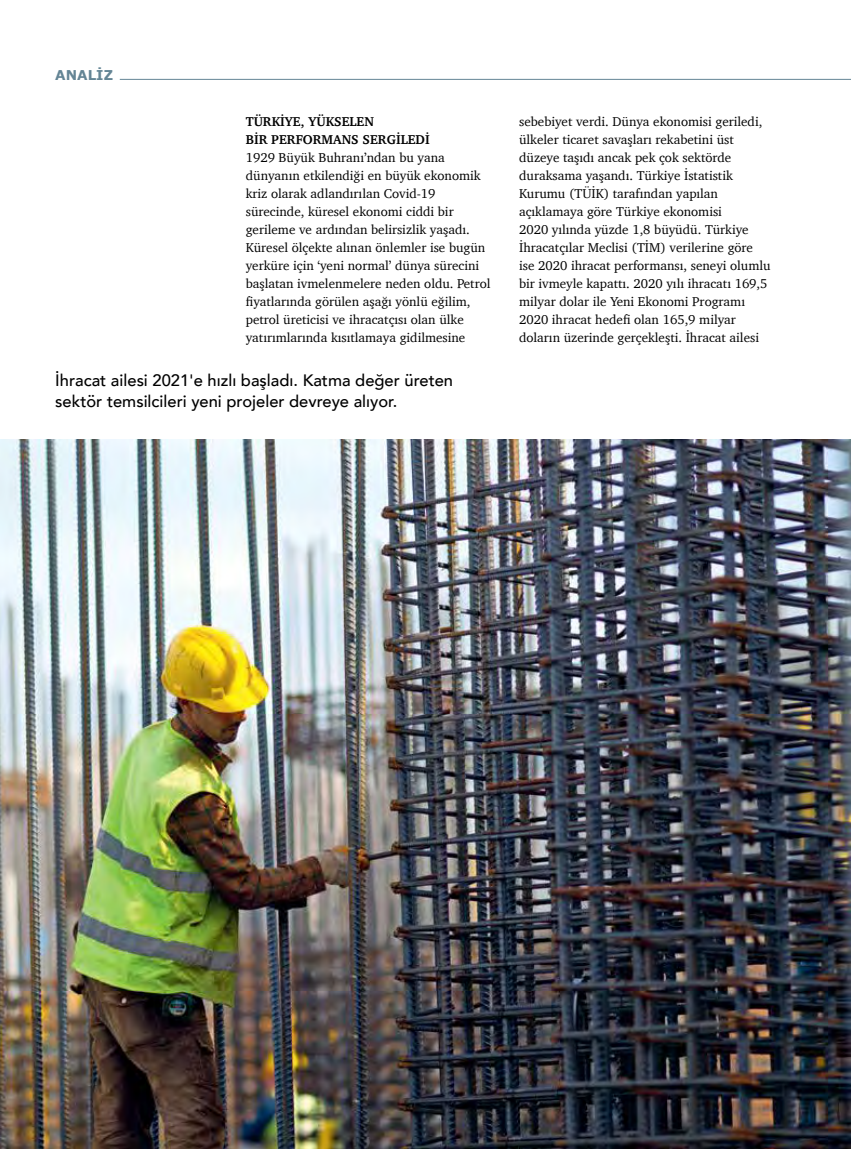
<style>
.page{position:relative;width:851px;height:1149px;background:#fff}
.page>*{position:absolute;margin:0;border:0;box-sizing:border-box;transform-origin:0 0}
.t1{font:500 16.5px/21px "Avenir";color:#000}
.t2{font:700 13.5px "Verdana";color:#648595}
.t3{font:13.2px/18px "Charter";color:#000}
.t4{font:700 13.2px/18px "Charter";color:#000}
</style>
<div class="page">
<img style="left:0;top:439px;width:850px;height:709px">
<hr style="left:120px;top:79px;width:730px;height:1px;background:#648595">
<p class="t2" style="left:55px;top:65px;width:59px">ANALİZ</p>
<p class="t4" style="left:246px;top:112px;width:185px">TÜRKİYE, YÜKSELEN<br>BİR PERFORMANS SERGİLEDİ</p>
<p class="t3" style="left:246px;top:148px;width:246px">1929 Büyük Buhranı’ndan bu yana dünyanın etkilendiği en büyük ekonomik kriz olarak adlandırılan Covid-19 sürecinde, küresel ekonomi ciddi bir gerileme ve ardından belirsizlik yaşadı.<br>Küresel ölçekte alınan önlemler ise bugün yerküre için ‘yeni normal’ dünya sürecini başlatan ivmelenmelere neden oldu. Petrol fiyatlarında görülen aşağı yönlü eğilim, petrol üreticisi ve ihracatçısı olan ülke yatırımlarında kısıtlamaya gidilmesine</p>
<p class="t1" style="left:55px;top:368px;width:399px">İhracat ailesi 2021'e hızlı başladı. Katma değer üreten sektör temsilcileri yeni projeler devreye alıyor.</p>
<p class="t3" style="left:519px;top:112px;width:253px">sebebiyet verdi. Dünya ekonomisi geriledi, ülkeler ticaret savaşları rekabetini üst düzeye taşıdı ancak pek çok sektörde duraksama yaşandı. Türkiye İstatistik Kurumu (TÜİK) tarafından yapılan açıklamaya göre Türkiye ekonomisi<br>2020 yılında yüzde 1,8 büyüdü. Türkiye İhracatçılar Meclisi (TİM) verilerine göre ise 2020 ihracat performansı, seneyi olumlu bir ivmeyle kapattı. 2020 yılı ihracatı 169,5 milyar dolar ile Yeni Ekonomi Programı 2020 ihracat hedefi olan 165,9 milyar doların üzerinde gerçekleşti. İhracat ailesi</p>
</div>
